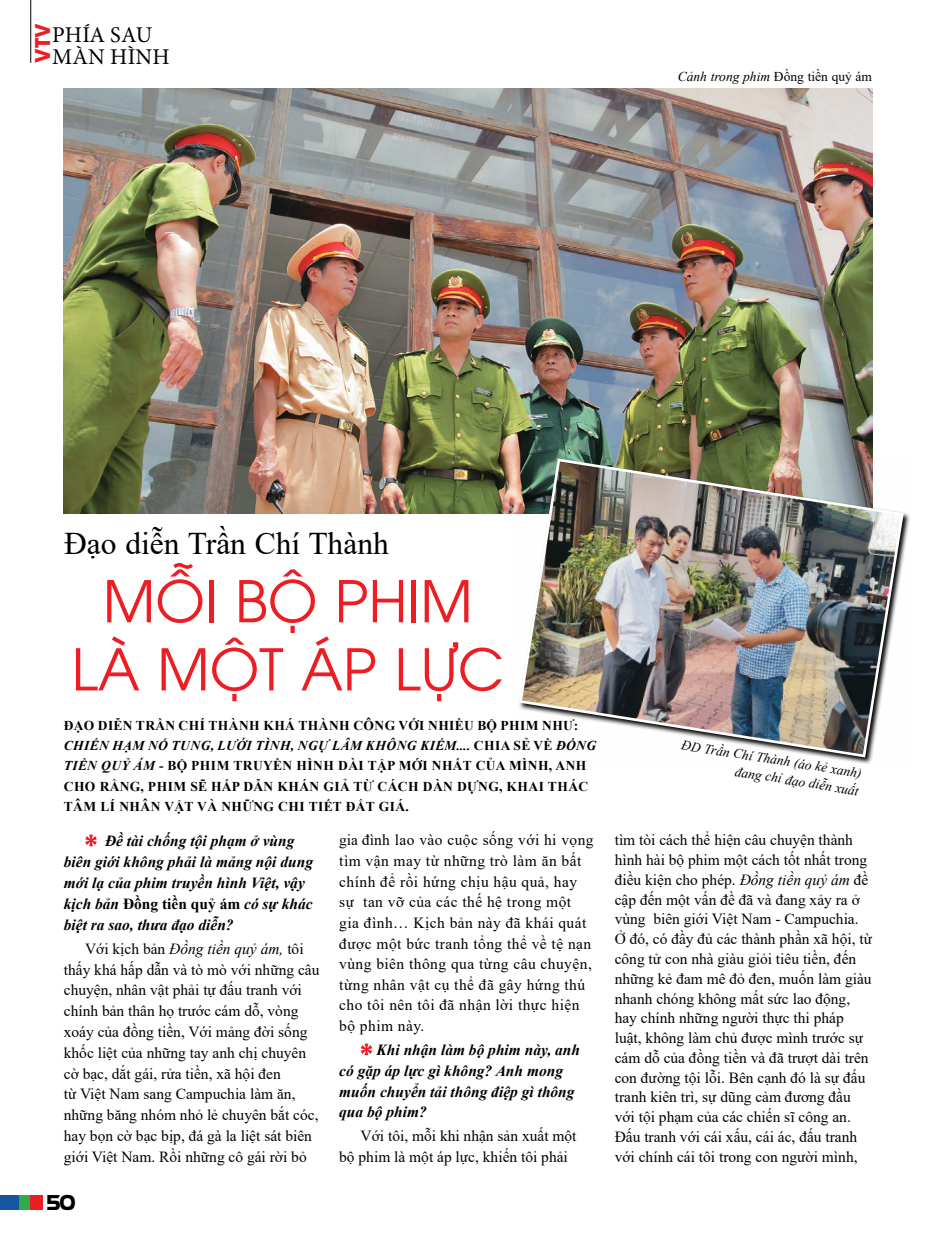
<style>
.page{position:relative;width:936px;height:1234px;background:#fff}
.page>*{position:absolute;margin:0;border:0;box-sizing:border-box;transform-origin:0 0}
.t1{font:57px/68.1px "UTM Avo";color:#ed1d24;text-align:center}
.t2{font:31.5px "Times New Roman";color:#000}
.t3{font:22.5px/21.8px "Minion Pro";letter-spacing:.01em;color:#000}
.t4{font:21px "UTM Eremitage";color:#000}
.t5{font:700 20.25px "UTM Avo";color:#ed1d24}
.t6{font:15.45px/19.8px "Times New Roman";color:#000}
.t7{font:15.45px/20.7px "Times New Roman";letter-spacing:.03em;color:#000}
.t8{font:italic 700 15.45px/20.9px "Times New Roman";color:#000}
.t9{font:700 13.5px/20.2px "Times New Roman";letter-spacing:.035em;color:#000}
.t10{font:italic 13.5px/17.9px "Times New Roman";color:#000;text-align:right}
.s1{font-style:normal}
.s2{font-style:italic}
</style>
<div class="page">
<div style="left:18px;top:1194px;width:13px;height:15px;background:#33a94e"></div>
<div style="left:31px;top:1194px;width:12px;height:15px;background:#ed1d24"></div>
<div style="left:0;top:1194px;width:18px;height:15px;background:#1655a0"></div>
<hr style="left:30px;top:0;width:1px;height:63px;background:#000">
<svg style="left:85px;top:834px;width:12px;height:12px"></svg>
<svg style="left:360px;top:1043px;width:12px;height:11px"></svg>
<img style="left:64px;top:88px;width:808px;height:425px">
<img style="left:517px;top:457px;width:388px;height:301px">
<h3 class="t5" style="left:26px;top:63px;width:41px;rotate:-90deg">VTV</h3>
<h3 class="t3" style="left:52px;top:24px;width:119px">PHÍA SAU<br>MÀN HÌNH</h3>
<p class="t10" style="left:677px;top:68px;width:196px">Cảnh trong phim <span class="s1">Đồng tiền quỷ ám</span></p>
<h2 class="t2" style="left:64px;top:521px;width:326px">Đạo diễn Trần Chí Thành</h2>
<h1 class="t1" style="left:71px;top:561px;width:425px">MỖI BỘ PH IM<br>LÀ MỘT ÁP LỰC</h1>
<p class="t9" style="left:64px;top:714px;width:534px">ĐẠO DIỄN TRẦN CHÍ THÀNH KHÁ THÀNH C ÔNG VỚI NHIỀU BỘ PHIM NHƯ:<br><span class="s2">Chiến hạm nổ tung, Lưới tình, Ngự lâm không kiếm....</span> CHIA SẺ VỀ <span class="s2">Đồng tiền quỷ ám</span> - BỘ PHIM TRUYỀN HÌNH DÀI TẬP MỚI NHẤT CỦA MÌNH, ANH<br>C HO RẰNG, PHIM SẼ HẤP DẪN KHÁN GIẢ TỪ C ÁC H DÀN DỰNG, KHAI THÁC TÂM LÍ NHÂN VẬT VÀ NHỮNG C HI TIẾT ĐẮT GIÁ.</p>
<p class="t8" style="left:64px;top:830px;width:252px;text-indent:41px">Đề tài chống tội phạm ở vùng biên giới không phải là mảng nội dung mới lạ của phim truyền hình Việt, vậy kịch bản <span class="s1">ĐỒNG TIỀN QUỶ ÁM</span> có sự khác biệt ra sao, thưa đạo diễn?</p>
<p class="t6" style="left:64px;top:937px;width:257px;line-height:20.9px;text-indent:21px">Với kịch bản <span class="s2">Đồng tiền quỷ ám,</span> tôi thấy khá hấp dẫn và tò mò với những câu chuyện, nhân vật phải tự đấu tranh với chính bản thân họ trước cám dỗ, vòng xoáy của đồng tiền, Với mảng đời sống khốc liệt của những tay anh chị chuyên cờ bạc, dắt gái, rửa tiền, xã hội đen<br>từ Việt Nam sang Campuchia làm ăn, những băng nhóm nhỏ lẻ chuyên bắt cóc, hay bọn cờ bạc bịp, đá gà la liệt sát biên giới Việt Nam. Rồi những cô gái rời bỏ</p>
<h3 class="t4" style="left:45px;top:1186px;width:31px">50</h3>
<p class="t7" style="left:339px;top:829px;width:256px">gia đình lao vào cuộc sống với hi vọng tìm vận may từ những trò làm ăn bất chính để rồi hứng chịu hậu quả, hay sự tan vỡ của các thế hệ trong một gia đình… Kịch bản này đã khái quát được một bức tranh tổng thể về tệ nạn vùng biên thông qua từng câu chuyện, từng nhân vật cụ thể đã gây hứng thú cho tôi nên tôi đã nhận lời thực hiện bộ phim này.</p>
<p class="t8" style="left:339px;top:1038px;width:242px;text-indent:37px">Khi nhận làm bộ phim này, anh có gặp áp lực gì không? Anh mong muốn chuyển tải thông điệp gì thông qua bộ phim?</p>
<p class="t6" style="left:339px;top:1124px;width:239px;line-height:20.7px;text-indent:21px">Với tôi, mỗi khi nhận sản xuất một bộ phim là một áp lực, khiến tôi phải</p>
<p class="t10" style="left:683px;top:735px;width:184px;rotate:9deg">ĐD Trần Chí Thành (áo kẻ xanh) đang chỉ đạo diễn xuất</p>
<p class="t6" style="left:614px;top:829px;width:259px">tìm tòi cách thể hiện câu chuyện thành hình hài bộ phim một cách tốt nhất trong điều kiện cho phép. <span class="s2">Đồng tiền quỷ ám</span> đề cập đến một vấn đề đã và đang xảy ra ở vùng biên giới Việt Nam - Campuchia.<br>Ở đó, có đầy đủ các thành phần xã hội, từ công tử con nhà giàu giỏi tiêu tiền, đến những kẻ đam mê đỏ đen, muốn làm giàu nhanh chóng không mất sức lao động, hay chính những người thực thi pháp luật, không làm chủ được mình trước sự cám dỗ của đồng tiền và đã trượt dài trên con đường tội lỗi. Bên cạnh đó là sự đấu tranh kiên trì, sự dũng cảm đương đầu với tội phạm của các chiến sĩ công an.<br>Đấu tranh với cái xấu, cái ác, đấu tranh với chính cái tôi trong con người mình,</p>
</div>
